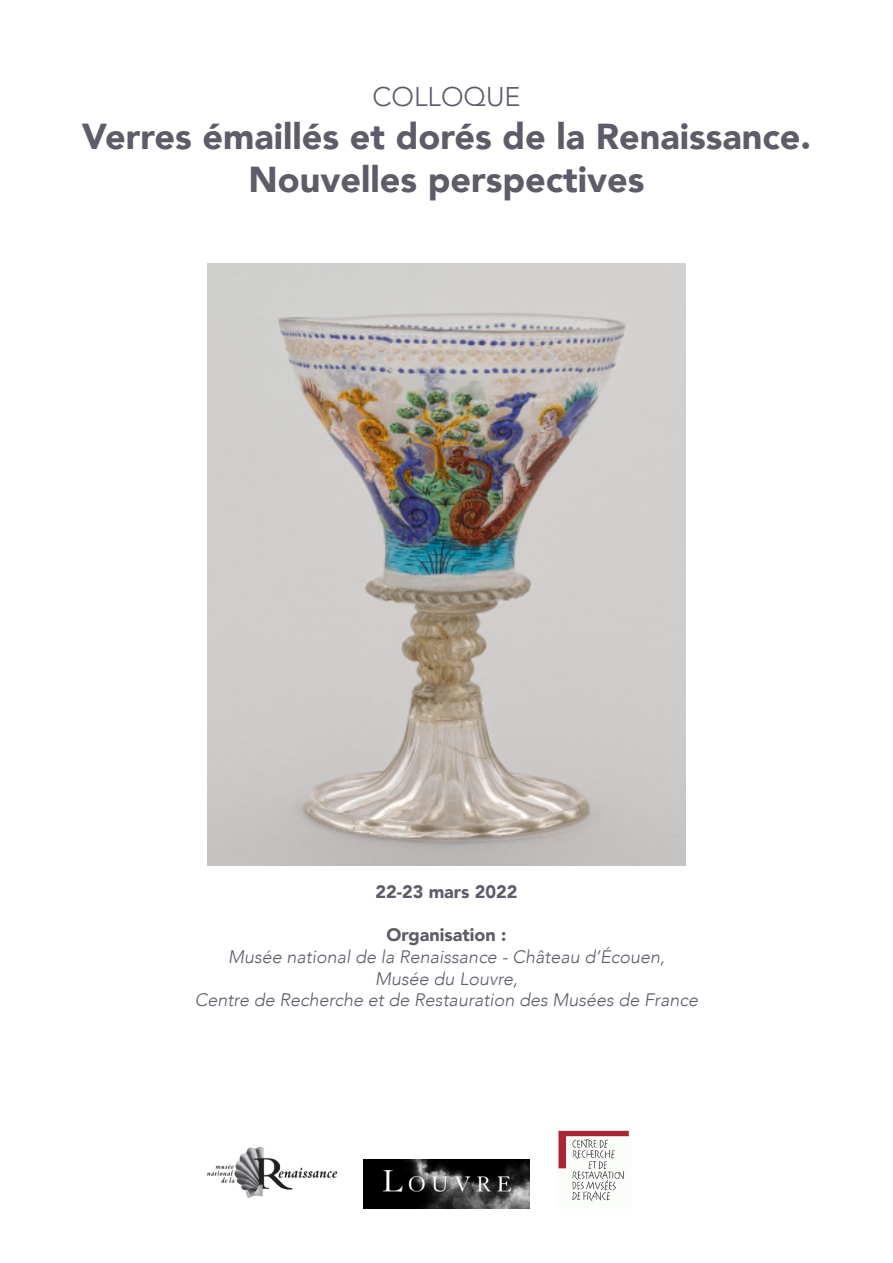
<style>
.page{position:relative;width:893px;height:1263px;background:#fff}
.page>*{position:absolute;margin:0;border:0;box-sizing:border-box;transform-origin:0 0}
.t1{font:900 36px "Avenir";color:#5f5b69}
.t2{font:300 27px "Avenir";color:#5f5b69}
.t3{font:italic 300 18px "Avenir";color:#5f5b69}
.t4{font:900 18px "Avenir";color:#5f5b69}
</style>
<div class="page">
<img style="left:207px;top:264px;width:479px;height:601px">
<img style="left:207px;top:1146px;width:131px;height:52px">
<img style="left:364px;top:1159px;width:165px;height:50px">
<img style="left:558px;top:1130px;width:71px;height:72px">
<p class="t2" style="left:372px;top:80px;width:150px">COLLOQUE</p>
<p class="t1" style="left:82px;top:105px;width:731px">Verres émaillés et dorés de la Renaissance.</p>
<p class="t1" style="left:248px;top:149px;width:398px">Nouvelles perspectives</p>
<p class="t4" style="left:375px;top:876px;width:144px">22-23 mars 2022</p>
<p class="t4" style="left:386px;top:920px;width:121px">Organisation :</p>
<p class="t3" style="left:228px;top:946px;width:438px">Musée national de la Renaissance - Château d’Écouen,</p>
<p class="t3" style="left:375px;top:968px;width:144px">Musée du Louvre,</p>
<p class="t3" style="left:195px;top:989px;width:505px">Centre de Recherche et de Restauration des Musées de France</p>
</div>
